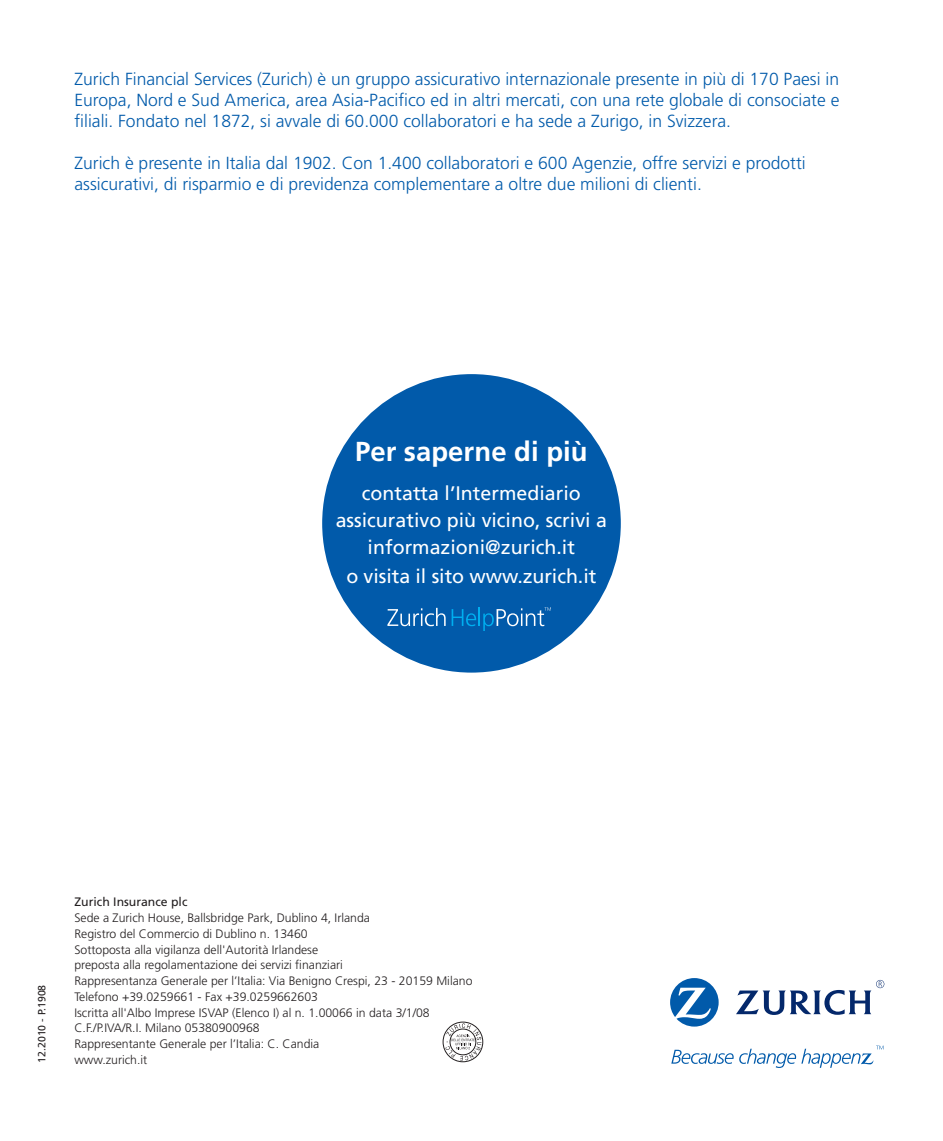
<style>
.page{position:relative;width:943px;height:1141px;background:#fff}
.page>*{position:absolute;margin:0;border:0;box-sizing:border-box;transform-origin:0 0}
.t1{font:700 27.47px "Frutiger";color:#fff}
.t2{font:19.6px/27.8px "Frutiger";color:#fff;text-align:center}
.t3{font:300 17.5px/21px "Frutiger";color:#015aaa;text-align:justify}
.t4{font:300 12.25px/15.8px "Frutiger";color:#231f20}
.t5{font:12.25px "Frutiger";color:#231f20}
.t6{font:10.5px "Frutiger";color:#231f20}
</style>
<div class="page">
<div style="left:322px;top:374px;width:299px;height:299px;background:#015aaa;border-radius:50%"></div>
<svg style="left:387px;top:608px;width:58px;height:18px"></svg>
<svg style="left:451px;top:607px;width:100px;height:24px"></svg>
<svg style="left:670px;top:978px;width:48px;height:49px"></svg>
<svg style="left:736px;top:980px;width:148px;height:35px"></svg>
<svg style="left:671px;top:1046px;width:212px;height:22px"></svg>
<div style="left:443px;top:1022px;width:40px;height:40px;border:1px solid #231f20;border-radius:50%"></div>
<svg style="left:445px;top:1023px;width:36px;height:38px"></svg>
<p class="t3" style="left:74px;top:70px;width:766px">Zurich Financial Services (Zurich) è un gruppo assicurativo internazionale presente in più di 170 Paesi in Europa, Nord e Sud America, area Asia-Pacifico ed in altri mercati, con una rete globale di consociate e filiali. Fondato nel 1872, si avvale di 60.000 collaboratori e ha sede a Zurigo, in Svizzera.</p>
<h3 class="t3" style="left:74px;top:154px;width:732px">Zurich è presente in Italia dal 1902. Con 1.400 collaboratori e 600 Agenzie, offre servizi e prodotti assicurativi, di risparmio e di previdenza complementare a oltre due milioni di clienti.</h3>
<h1 class="t1" style="left:355px;top:440px;width:234px">Per saperne di più</h1>
<h2 class="t2" style="left:336px;top:480px;width:273px">contatta l’Intermediario assicurativo più vicino, scrivi a informazioni@zurich.it<br>o visita il sito www.zurich.it</h2>
<p class="t6" style="left:37px;top:1063px;width:80px;rotate:-90deg">12.2010 - P.1908</p>
<p class="t5" style="left:74px;top:897px;width:114px">Zurich Insurance plc</p>
<p class="t4" style="left:74px;top:911px;width:399px">Sede a Zurich House, Ballsbridge Park, Dublino 4, Irlanda<br>Registro del Commercio di Dublino n. 13460<br>Sottoposta alla vigilanza dell'Autorità Irlandese<br>preposta alla regolamentazione dei servizi finanziari<br>Rappresentanza Generale per l’Italia: Via Benigno Crespi, 23 - 20159 Milano Telefono +39.0259661 - Fax +39.0259662603<br>Iscritta all'Albo Imprese ISVAP (Elenco I) al n. 1.00066 in data 3/1/08<br>C.F./P.IVA/R.I. Milano 05380900968<br>Rappresentante Generale per l’Italia: C. Candia<br>www.zurich.it</p>
</div>
